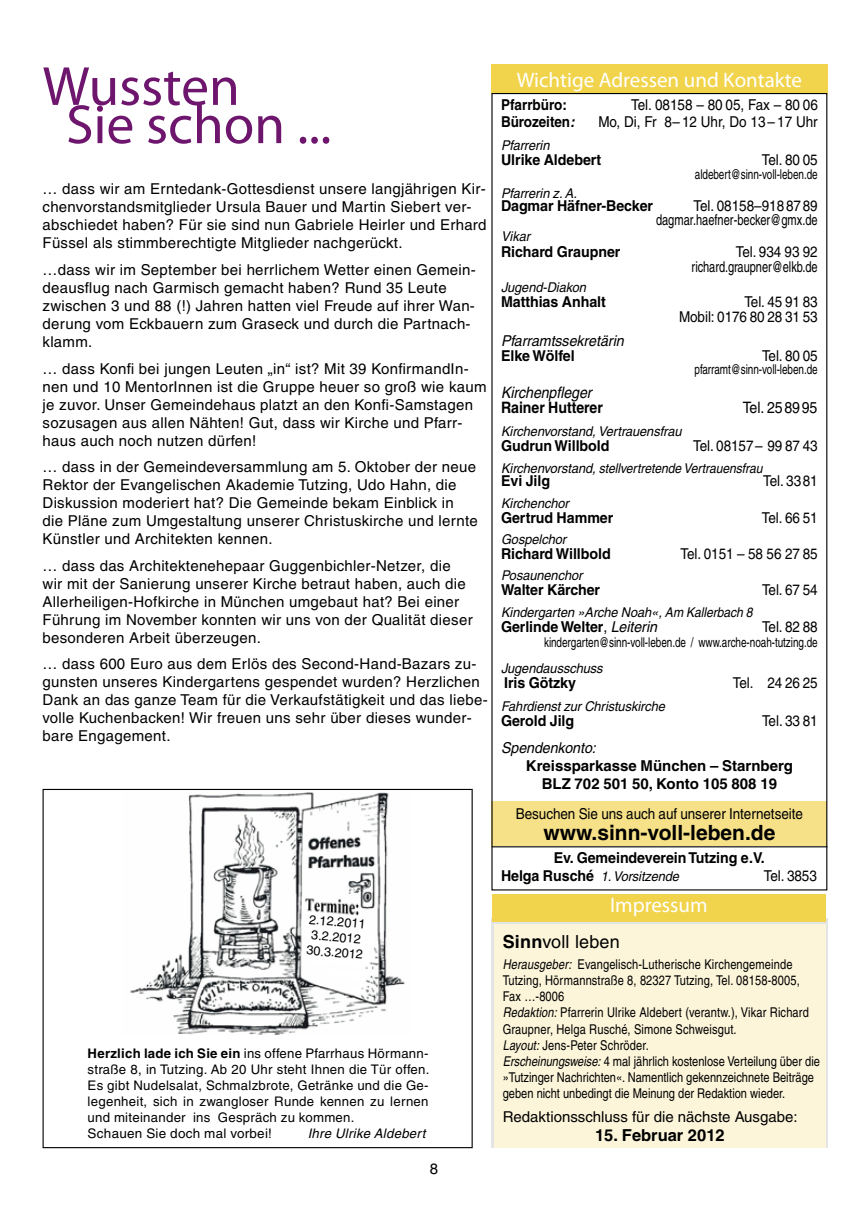
<style>
.page{position:relative;width:868px;height:1212px;background:#fff}
.page>*{position:absolute;margin:0;border:0;box-sizing:border-box;transform-origin:0 0}
.t1{font:55.5px "Myriad Pro";color:#6e156e}
.t2{font:21px "Myriad Pro";color:#fff}
.t3{font:700 21px "Helvetica";color:#000}
.t4{font:18px "Helvetica";letter-spacing:.01em;color:#000}
.t5{font:700 16.5px "Helvetica";color:#000}
.t6{font:italic 15.75px "Helvetica";letter-spacing:-.005em;color:#000;scale:.9 1}
.t7{font:700 15.75px "Helvetica";letter-spacing:-.005em;color:#000;scale:.9 1}
.t8{font:15.75px "Helvetica";letter-spacing:-.005em;color:#000;scale:.9 1}
.t9{font:15px/18px "Helvetica";letter-spacing:.02em;color:#000}
.t10{font:700 15px "Helvetica";letter-spacing:-.005em;color:#000;scale:.95 1}
.t11{font:15px/15px "Helvetica";letter-spacing:-.005em;color:#000;text-align:right;scale:.9 1}
.t12{font:15px "Helvetica";letter-spacing:.02em;color:#000;scale:.9 1}
.t13{font:700 15px/18px "Helvetica";letter-spacing:-.005em;color:#000;text-align:center}
.t14{font:condensed 15px "Helvetica";letter-spacing:-.005em;color:#000;scale:.9 1}
.t15{font:15px "Helvetica";color:#000;scale:.9 1}
.t16{font:15px "Helvetica";color:#000}
.t17{font:italic 15px "Helvetica";letter-spacing:-.005em;color:#000;scale:.95 1}
.t18{font:700 15px "Helvetica";letter-spacing:-.005em;color:#000;scale:.9 1}
.t19{font:condensed 13.5px/16.2px "Helvetica";color:#000}
.t20{font:italic 13.5px "Helvetica";letter-spacing:-.005em;color:#000;scale:.95 1}
.t21{font:condensed 13.5px "Helvetica";color:#000;scale:.9 1}
.t22{font:13.2px/15.9px "Helvetica";letter-spacing:.02em;color:#000}
.t23{font:italic 13.2px "Helvetica";letter-spacing:.02em;color:#000}
.t24{font:12.75px/15.3px "Helvetica";color:#000}
.s1{font-weight:700}
.s2{font-style:italic}
.s3{font-weight:400}
.s4{font-weight:400;font-style:italic}
.s5{font-weight:700;font-style:normal;font-size:15px}
</style>
<div class="page">
<div style="left:491px;top:801px;width:336px;height:45px;background:#f6e188"></div>
<div style="left:491px;top:64px;width:336px;height:30px;background:#f1d44c"></div>
<div style="left:491px;top:918px;width:336px;height:230px;background:linear-gradient(to bottom,#efebdb,#f0ede2)"></div>
<div style="left:494px;top:924px;width:331px;height:224px;background:#fcf5da"></div>
<div style="left:492px;top:895px;width:333px;height:27px;background:#f1d44c"></div>
<hr style="left:491px;top:846px;width:336px;height:1px;background:#000">
<div style="left:43px;top:789px;width:429px;height:359px;border:1px solid #000"></div>
<img style="left:130px;top:792px;width:275px;height:243px">
<h1 class="t1" style="left:43px;top:52px;width:199px">Wussten</h1>
<h1 class="t1" style="left:66px;top:90px;width:267px">Sie schon ...</h1>
<p class="t9" style="left:43px;top:180px;width:445px">… dass wir am Erntedank-Gottesdienst unsere langjährigen Kir&shy;chenvorstandsmitglieder Ursula Bauer und Martin Siebert ver&shy;abschiedet haben? Für sie sind nun Gabriele Heirler und Erhard Füssel als stimmberechtigte Mitglieder nachgerückt.</p>
<p class="t9" style="left:43px;top:261px;width:435px">…dass wir im September bei herrlichem Wetter einen Gemein&shy;deausflug nach Garmisch gemacht haben? Rund 35 Leute zwischen 3 und 88 (!) Jahren hatten viel Freude auf ihrer Wan&shy;derung vom Eckbauern zum Graseck und durch die Partnach&shy;klamm.</p>
<p class="t9" style="left:43px;top:359px;width:445px">… dass Konfi bei jungen Leuten „in“ ist? Mit 39 KonfirmandIn&shy;nen und 10 MentorInnen ist die Gruppe heuer so groß wie kaum je zuvor. Unser Gemeindehaus platzt an den Konfi-Samstagen sozusagen aus allen Nähten! Gut, dass wir Kirche und Pfarr&shy;haus auch noch nutzen dürfen!</p>
<p class="t9" style="left:43px;top:458px;width:437px">… dass in der Gemeindeversammlung am 5. Oktober der neue Rektor der Evangelischen Akademie Tutzing, Udo Hahn, die Diskussion moderiert hat? Die Gemeinde bekam Einblick in die Pläne zum Umgestaltung unserer Christuskirche und lernte Künstler und Architekten kennen.</p>
<p class="t9" style="left:43px;top:556px;width:431px">… dass das Architektenehepaar Guggenbichler-Netzer, die wir mit der Sanierung unserer Kirche betraut haben, auch die Allerheiligen-Hofkirche in München umgebaut hat? Bei einer Führung im November konnten wir uns von der Qualität dieser besonderen Arbeit überzeugen.</p>
<p class="t9" style="left:43px;top:655px;width:446px">… dass 600 Euro aus dem Erlös des Second-Hand-Bazars zu&shy;gunsten unseres Kindergartens gespendet wurden? Herzlichen Dank an das ganze Team für die Verkaufstätigkeit und das liebe&shy;volle Kuchenbacken! Wir freuen uns sehr über dieses wunder&shy;bare Engagement.</p>
<p class="t24" style="left:310px;top:912px;width:58px;rotate:5deg">2.12.2011<br>3.2.2012<br>30.3.2012</p>
<p class="t22" style="left:88px;top:1046px;width:343px"><span class="s1">Herzlich lade ich Sie ein</span> ins offene Pfarrhaus Hörmann&shy;straße 8, in Tutzing. Ab 20 Uhr steht Ihnen die Tür offen.<br>Es gibt Nudelsalat, Schmalzbrote, Getränke und die Ge&shy;legenheit, sich in zwangloser Runde kennen zu lernen und miteinander ins Gespräch zu kommen.<br>Schauen Sie doch mal vorbei!</p>
<p class="t23" style="left:307px;top:1125px;width:119px">Ihre Ulrike Aldebert</p>
<p class="t9" style="left:430px;top:1160px;width:10px">8</p>
<h2 class="t2" style="left:517px;top:67px;width:287px">Wichtige Adressen und Kontakte</h2>
<p class="t18" style="left:501px;top:96px;width:75px">Pfarrbüro:</p>
<p class="t15" style="left:631px;top:96px;width:209px">Tel. 08158 – 80 05, Fax – 80 06</p>
<p class="t18" style="left:501px;top:112px;width:83px">Bürozeiten<span class="s2">:</span></p>
<p class="t11" style="left:598px;top:114px;width:245px">Mo, Di, Fr 8– 12 Uhr, Do 13 – 17 Uhr</p>
<p class="t20" style="left:501px;top:137px;width:53px">Pfarrerin</p>
<p class="t10" style="left:501px;top:151px;width:107px">Ulrike Aldebert</p>
<p class="t12" style="left:761px;top:151px;width:64px">Tel. 80 05</p>
<p class="t21" style="left:694px;top:166px;width:138px">aldebert@sinn-voll-leben.de</p>
<p class="t20" style="left:501px;top:185px;width:81px">Pfarrerin z. A.</p>
<p class="t10" style="left:501px;top:197px;width:161px">Dagmar Häfner-Becker</p>
<p class="t15" style="left:693px;top:197px;width:140px">Tel. 08158–9188789</p>
<p class="t14" style="left:656px;top:211px;width:181px">dagmar.haefner-becker@gmx.de</p>
<p class="t20" style="left:501px;top:228px;width:32px">Vikar</p>
<p class="t10" style="left:501px;top:243px;width:127px">Richard Graupner</p>
<p class="t11" style="left:735px;top:244px;width:92px">Tel. 934 93 92</p>
<p class="t14" style="left:691px;top:258px;width:142px">richard.graupner@elkb.de</p>
<p class="t20" style="left:501px;top:279px;width:91px">Jugend-Diakon</p>
<p class="t10" style="left:501px;top:292px;width:112px">Matthias Anhalt</p>
<p class="t11" style="left:679px;top:294px;width:156px">Tel. 45 91 83<br>Mobil: 0176 80 28 31 53</p>
<p class="t17" style="left:501px;top:332px;width:131px">Pfarramtssekretärin</p>
<p class="t10" style="left:501px;top:346px;width:79px">Elke Wölfel</p>
<p class="t12" style="left:761px;top:347px;width:63px">Tel. 80 05</p>
<p class="t21" style="left:694px;top:362px;width:138px">pfarramt@sinn-voll-leben.de</p>
<p class="t6" style="left:501px;top:383px;width:102px">Kirchenpfleger</p>
<p class="t7" style="left:501px;top:398px;width:115px">Rainer Hutterer</p>
<p class="t8" style="left:742px;top:398px;width:84px">Tel. 258995</p>
<p class="t20" style="left:501px;top:424px;width:191px">Kirchenvorstand, Vertrauensfrau</p>
<p class="t10" style="left:501px;top:437px;width:115px">Gudrun Willbold</p>
<p class="t11" style="left:693px;top:439px;width:140px">Tel. 08157– 99 87 43</p>
<p class="t20" style="left:501px;top:460px;width:276px">Kirchenvorstand, stellvertretende Vertrauensfrau</p>
<p class="t10" style="left:501px;top:472px;width:53px">Evi Jilg</p>
<p class="t12" style="left:763px;top:472px;width:62px">Tel. 3381</p>
<p class="t20" style="left:501px;top:495px;width:73px">Kirchenchor</p>
<p class="t10" style="left:501px;top:508px;width:120px">Gertrud Hammer</p>
<p class="t12" style="left:761px;top:509px;width:63px">Tel. 66 51</p>
<p class="t20" style="left:501px;top:531px;width:70px">Gospelchor</p>
<p class="t10" style="left:501px;top:545px;width:117px">Richard Willbold</p>
<p class="t11" style="left:680px;top:546px;width:154px">Tel. 0151 – 58 56 27 85</p>
<p class="t20" style="left:501px;top:568px;width:87px">Posaunenchor</p>
<p class="t10" style="left:501px;top:581px;width:106px">Walter Kärcher</p>
<p class="t12" style="left:761px;top:581px;width:63px">Tel. 67 54</p>
<p class="t20" style="left:501px;top:604px;width:266px">Kindergarten »Arche Noah«, Am Kallerbach 8</p>
<p class="t10" style="left:501px;top:617px;width:166px">Gerlinde Welter<span class="s3">,</span> <span class="s4">Leiterin</span></p>
<p class="t12" style="left:761px;top:618px;width:63px">Tel. 82 88</p>
<p class="t21" style="left:544px;top:634px;width:305px">kindergarten@sinn-voll-leben.de / www.arche-noah-tutzing.de</p>
<p class="t20" style="left:501px;top:660px;width:108px">Jugendausschuss</p>
<p class="t10" style="left:504px;top:673px;width:77px">Iris Götzky</p>
<p class="t12" style="left:732px;top:673px;width:96px">Tel. 24 26 25</p>
<p class="t20" style="left:501px;top:698px;width:174px">Fahrdienst zur Christuskirche</p>
<p class="t10" style="left:501px;top:711px;width:78px">Gerold Jilg</p>
<p class="t12" style="left:762px;top:712px;width:63px">Tel. 33 81</p>
<p class="t17" style="left:501px;top:738px;width:101px">Spendenkonto:</p>
<p class="t13" style="left:526px;top:756px;width:268px">Kreissparkasse München – Starnberg<br>BLZ 702 501 50, Konto 105 808 19</p>
<p class="t11" style="left:516px;top:806px;width:320px">Besuchen Sie uns auch auf unserer Internetseite</p>
<h2 class="t3" style="left:543px;top:820px;width:233px">www.sinn-voll-leben.de</h2>
<p class="t10" style="left:553px;top:849px;width:223px">Ev. Gemeindeverein Tutzing e.V.</p>
<p class="t20" style="left:501px;top:868px;width:189px"><span class="s5">Helga Rusché</span> 1. Vorsitzende</p>
<p class="t12" style="left:763px;top:867px;width:60px">Tel. 3853</p>
<h2 class="t2" style="left:610px;top:892px;width:99px">Impressum</h2>
<p class="t4" style="left:502px;top:931px;width:118px"><span class="s1">Sinn</span>voll leben</p>
<p class="t19" style="left:502px;top:956px;width:319px"><span class="s2">Herausgeber:</span> Evangelisch-Lutherische Kirchengemeinde Tutzing, Hörmannstraße 8, 82327 Tutzing, Tel. 08158-8005, Fax …-8006<br><span class="s2">Redaktion:</span> Pfarrerin Ulrike Aldebert (verantw.), Vikar Richard Graupner, Helga Rusché, Simone Schweisgut.<br><span class="s2">Layout:</span> Jens-Peter Schröder.<br><span class="s2">Erscheinungsweise:</span> 4 mal jährlich kostenlose Verteilung über die »Tutzinger Nachrichten«. Namentlich gekennzeichnete Beiträge geben nicht unbedingt die Meinung der Redaktion wieder.</p>
<p class="t16" style="left:502px;top:1108px;width:296px">Redaktionsschluss für die nächste Ausgabe:</p>
<p class="t5" style="left:595px;top:1125px;width:131px">15. Februar 2012</p>
</div>
